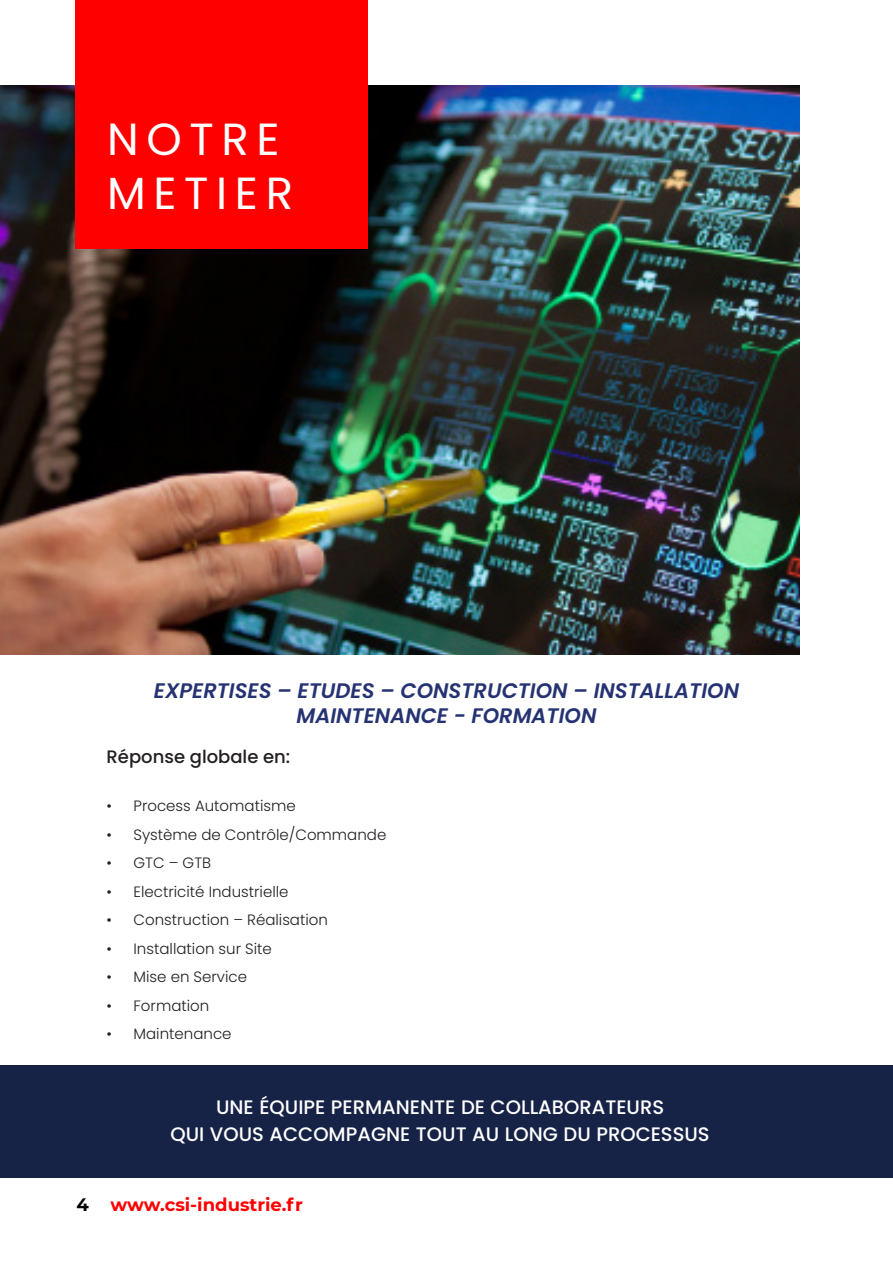
<style>
.page{position:relative;width:893px;height:1263px;background:#fff}
.page>*{position:absolute;margin:0;border:0;box-sizing:border-box;transform-origin:0 0}
.t1{font:45px/54px "Poppins";letter-spacing:.17em;color:#fff}
.t2{font:italic 600 21px/25.2px "Poppins";color:#263373;text-align:center}
.t3{font:500 19.5px/27px "Poppins";color:#fff;text-align:center}
.t4{font:700 18px "Montserrat";color:#f00}
.t5{font:500 18px "Poppins";color:#231f20}
.t6{font:300 15px "Poppins";color:#231f20}
.s1{color:#040503}
</style>
<div class="page">
<img style="left:0;top:85px;width:799px;height:570px">
<div style="left:75px;top:0;width:292px;height:249px;background:#f00"></div>
<div style="left:0;top:1065px;width:893px;height:113px;background:#172346"></div>
<h1 class="t1" style="left:107px;top:112px;width:187px">NOTRE<br>METIER</h1>
<h2 class="t2" style="left:154px;top:678px;width:587px">EXPERTISES – ETUDES – CONSTRUCTION – INSTALLATION<br>MAINTENANCE - FORMATION</h2>
<p class="t5" style="left:107px;top:747px;width:185px">Réponse globale en:</p>
<p class="t6" style="left:107px;top:797px;width:191px">• Process Automatisme</p>
<p class="t6" style="left:107px;top:826px;width:281px">• Système de Contrôle/Commande</p>
<p class="t6" style="left:107px;top:854px;width:106px">• GTC – GTB</p>
<p class="t6" style="left:107px;top:883px;width:184px">• Electricité Industrielle</p>
<p class="t6" style="left:107px;top:911px;width:223px">• Construction – Réalisation</p>
<p class="t6" style="left:107px;top:940px;width:167px">• Installation sur Site</p>
<p class="t6" style="left:107px;top:968px;width:142px">• Mise en Service</p>
<p class="t6" style="left:107px;top:997px;width:104px">• Formation</p>
<p class="t6" style="left:107px;top:1025px;width:126px">• Maintenance</p>
<h3 class="t3" style="left:170px;top:1094px;width:541px">UNE ÉQUIPE PERMANENTE DE COLLABORATEURS<br>QUI VOUS ACCOMPAGNE TOUT AU LONG DU PROCESSUS</h3>
<p class="t4" style="left:77px;top:1191px;width:228px"><span class="s1">4</span> www.csi-industrie.fr</p>
</div>
